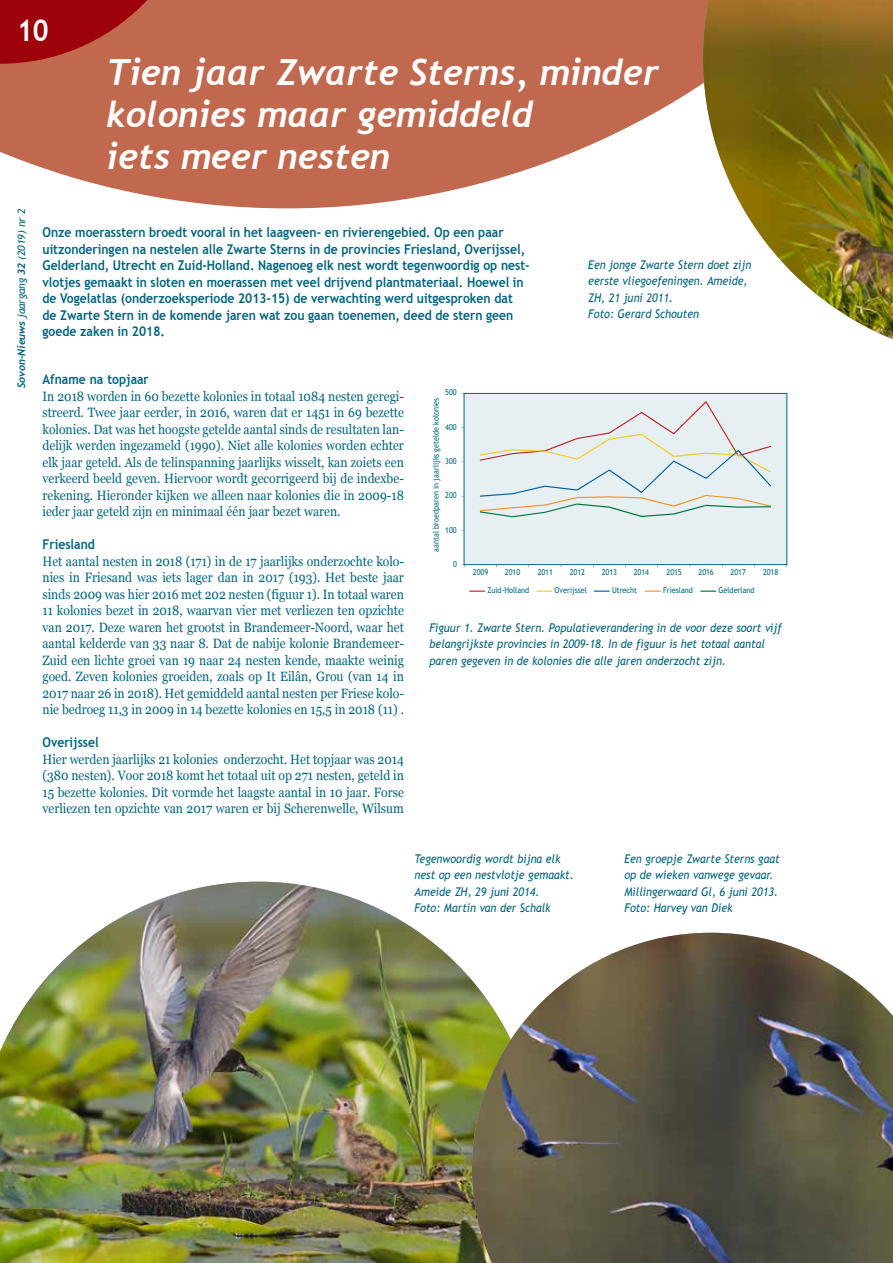
<style>
.page{position:relative;width:893px;height:1263px;background:#fff}
.page>*{position:absolute;margin:0;border:0;box-sizing:border-box;transform-origin:0 0}
.t1{font:italic 700 36px/42px "Trebuchet";color:#fff}
.t2{font:700 30px "Trebuchet MS";color:#fff;scale:.9 1}
.t3{font:13.5px/16.5px "Georgia";color:#00637f;text-align:justify;scale:.9 1}
.t4{font:700 13.5px/16.5px "Trebuchet MS";color:#00637f;scale:.9 1}
.t5{font:italic 12px/16.5px "Trebuchet MS";color:#00637f;scale:.9 1}
.t6{font:italic 10.5px "Trebuchet MS";letter-spacing:-.01em;color:#00637f}
.t7{font:8.1px "Trebuchet MS";color:#01687e;scale:.9 1}
.s1{font-family:"Trebuchet";font-weight:700}
</style>
<div class="page">
<svg style="left:0;top:0;width:703px;height:208px;fill:#c1694f"></svg>
<svg style="left:0;top:0;width:202px;height:64px;background:#ae352c"></svg>
<img style="left:703px;top:0;width:190px;height:339px">
<img style="left:0;top:882px;width:472px;height:381px">
<div style="left:464px;top:393px;width:323px;height:172px;background:#e6f0f2"></div>
<div style="left:464px;top:393px;width:323px;height:172px;border:1px solid #01687e"></div>
<svg style="left:480px;top:401px;width:291px;height:116px"></svg>
<svg style="left:469px;top:591px;width:16px;height:1px"></svg>
<svg style="left:536px;top:591px;width:16px;height:1px"></svg>
<svg style="left:594px;top:591px;width:16px;height:1px"></svg>
<svg style="left:645px;top:591px;width:16px;height:1px"></svg>
<svg style="left:700px;top:591px;width:16px;height:1px"></svg>
<img style="left:472px;top:933px;width:421px;height:330px">
<h2 class="t2" style="left:17px;top:11px;width:37px">10</h2>
<h1 class="t1" style="left:106px;top:51px;width:554px">Tien jaar Zwarte Sterns, minder kolonies maar gemiddeld<br>iets meer nesten</h1>
<p class="t6" style="left:15px;top:388px;width:181px;rotate:-90deg"><span class="s1">Sovon-Nieuws</span> jaargang <span class="s1">32</span> (2019) nr 2</p>
<p class="t4" style="left:43px;top:224px;width:543px">Onze moerasstern broedt vooral in het laagveen- en rivierengebied. Op een paar uitzonderingen na nestelen alle Zwarte Sterns in de provincies Friesland, Overijssel, Gelderland, Utrecht en Zuid-Holland. Nagenoeg elk nest wordt tegenwoordig op nest&shy;vlotjes gemaakt in sloten en moerassen met veel drijvend plantmateriaal. Hoewel in de Vogelatlas (onderzoeksperiode 2013-15) de verwachting werd uitgesproken dat de Zwarte Stern in de komende jaren wat zou gaan toenemen, deed de stern geen goede zaken in 2018.</p>
<p class="t4" style="left:43px;top:371px;width:120px">Afname na topjaar</p>
<p class="t3" style="left:43px;top:387px;width:403px">In 2018 worden in 60 bezette kolonies in totaal 1084 nesten geregi&shy;streerd. Twee jaar eerder, in 2016, waren dat er 1451 in 69 bezette kolonies. Dat was het hoogste getelde aantal sinds de resultaten lan&shy;delijk werden ingezameld (1990). Niet alle kolonies worden echter elk jaar geteld. Als de telinspanning jaarlijks wisselt, kan zoiets een verkeerd beeld geven. Hiervoor wordt gecorrigeerd bij de indexbe&shy;rekening. Hieronder kijken we alleen naar kolonies die in 2009-18 ieder jaar geteld zijn en minimaal één jaar bezet waren.</p>
<p class="t4" style="left:43px;top:536px;width:60px">Friesland</p>
<p class="t3" style="left:43px;top:552px;width:403px">Het aantal nesten in 2018 (171) in de 17 jaarlijks onderzochte kolo&shy;nies in Friesand was iets lager dan in 2017 (193). Het beste jaar sinds 2009 was hier 2016 met 202 nesten (figuur 1). In totaal waren 11 kolonies bezet in 2018, waarvan vier met verliezen ten opzichte van 2017. Deze waren het grootst in Brandemeer-Noord, waar het aantal kelderde van 33 naar 8. Dat de nabije kolonie Brandemeer-Zuid een lichte groei van 19 naar 24 nesten kende, maakte weinig goed. Zeven kolonies groeiden, zoals op It Eilân, Grou (van 14 in 2017 naar 26 in 2018). Het gemiddeld aantal nesten per Friese kolo&shy;nie bedroeg 11,3 in 2009 in 14 bezette kolonies en 15,5 in 2018 (11) .</p>
<p class="t4" style="left:43px;top:734px;width:64px">Overijssel</p>
<p class="t3" style="left:43px;top:750px;width:403px">Hier werden jaarlijks 21 kolonies onderzocht. Het topjaar was 2014 (380 nesten). Voor 2018 komt het totaal uit op 271 nesten, geteld in 15 bezette kolonies. Dit vormde het laagste aantal in 10 jaar. Forse verliezen ten opzichte van 2017 waren er bij Scherenwelle, Wilsum</p>
<p class="t5" style="left:588px;top:256px;width:183px">Een jonge Zwarte Stern doet zijn eerste vliegoefeningen. Ameide,<br>ZH, 21 juni 2011.<br>Foto: Gerard Schouten</p>
<p class="t7" style="left:445px;top:388px;width:14px">500</p>
<p class="t7" style="left:431px;top:552px;width:172px;rotate:-90deg">aantal broedparen in jaarlijks getelde kolonies</p>
<p class="t7" style="left:445px;top:422px;width:14px">400</p>
<p class="t7" style="left:445px;top:456px;width:14px">300</p>
<p class="t7" style="left:445px;top:491px;width:14px">200</p>
<p class="t7" style="left:445px;top:525px;width:14px">100</p>
<p class="t7" style="left:453px;top:559px;width:6px">0</p>
<p class="t7" style="left:473px;top:568px;width:19px">2009</p>
<p class="t7" style="left:505px;top:568px;width:18px">2010</p>
<p class="t7" style="left:538px;top:568px;width:18px">2011</p>
<p class="t7" style="left:570px;top:568px;width:18px">2012</p>
<p class="t7" style="left:602px;top:568px;width:18px">2013</p>
<p class="t7" style="left:634px;top:568px;width:18px">2014</p>
<p class="t7" style="left:666px;top:568px;width:18px">2015</p>
<p class="t7" style="left:699px;top:568px;width:18px">2016</p>
<p class="t7" style="left:731px;top:568px;width:18px">2017</p>
<p class="t7" style="left:763px;top:568px;width:18px">2018</p>
<p class="t7" style="left:487px;top:586px;width:48px">Zuid-Holland</p>
<p class="t7" style="left:555px;top:586px;width:37px">Overijssel</p>
<p class="t7" style="left:612px;top:586px;width:29px">Utrecht</p>
<p class="t7" style="left:663px;top:586px;width:35px">Friesland</p>
<p class="t7" style="left:718px;top:586px;width:42px">Gelderland</p>
<p class="t5" style="left:430px;top:619px;width:393px">Figuur 1. Zwarte Stern. Populatieverandering in de voor deze soort vijf belangrijkste provincies in 2009-18. In de figuur is het totaal aantal paren gegeven in de kolonies die alle jaren onderzocht zijn.</p>
<p class="t5" style="left:415px;top:850px;width:178px">Tegenwoordig wordt bijna elk nest op een nestvlotje gemaakt.<br>Ameide ZH, 29 juni 2014.<br>Foto: Martin van der Schalk</p>
<p class="t5" style="left:624px;top:850px;width:174px">Een groepje Zwarte Sterns gaat op de wieken vanwege gevaar.<br>Millingerwaard Gl, 6 juni 2013.<br>Foto: Harvey van Diek</p>
</div>
